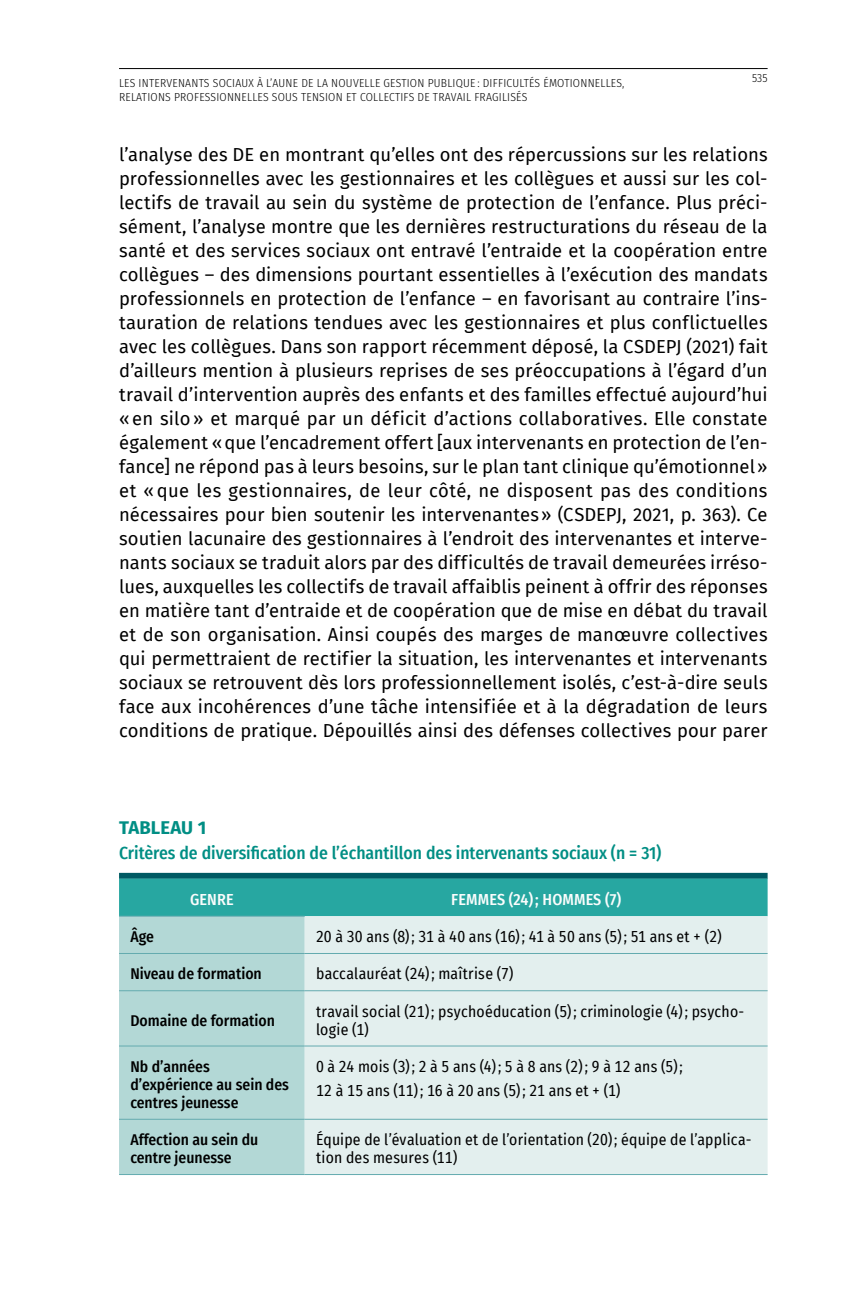
<style>
.page{position:relative;width:864px;height:1296px;background:#fff}
.page>*{position:absolute;margin:0;border:0;box-sizing:border-box;transform-origin:0 0}
.t1{font:18.4px/24px "Fira Sans";color:#000;text-align:justify}
.t2{font:700 18.4px "Fira Sans";color:#008e84}
.t3{font:500 17.6px "Fira Sans Condensed";color:#008e84}
.t4{font:500 16px "Fira Sans Condensed";color:#fafcfc}
.t5{font:15.6px/18px "Fira Sans Condensed";letter-spacing:.015em;color:#000}
.t6{font:500 15.6px/18px "Fira Sans Condensed";color:#000}
.t7{font:300 11.6px "Fira Sans Condensed";color:#000}
</style>
<div class="page">
<hr style="left:119px;top:68px;width:649px;height:1px;background:#000">
<div style="left:119px;top:873px;width:649px;height:6px;background:#005a63"></div>
<div style="left:119px;top:879px;width:649px;height:37px;background:#27a7a1"></div>
<div style="left:119px;top:917px;width:186px;height:257px;background:#b3d8d6"></div>
<div style="left:305px;top:916px;width:463px;height:258px;background:#e3efee"></div>
<hr style="left:119px;top:953px;width:186px;height:1px;background:#64abaf">
<hr style="left:305px;top:953px;width:463px;height:1px;background:#64abaf">
<hr style="left:119px;top:990px;width:186px;height:1px;background:#64abaf">
<hr style="left:305px;top:990px;width:463px;height:1px;background:#64abaf">
<hr style="left:119px;top:1046px;width:186px;height:1px;background:#64abaf">
<hr style="left:305px;top:1046px;width:463px;height:1px;background:#64abaf">
<hr style="left:119px;top:1119px;width:186px;height:1px;background:#64abaf">
<hr style="left:305px;top:1119px;width:463px;height:1px;background:#64abaf">
<hr style="left:305px;top:1174px;width:463px;height:1px;background:#64abaf">
<hr style="left:119px;top:916px;width:186px;height:1px;background:#64abaf">
<hr style="left:119px;top:1174px;width:186px;height:1px;background:#64abaf">
<p class="t7" style="left:119px;top:75px;width:27px">LES INTERVENANTS</p>
<p class="t7" style="left:213px;top:75px;width:7px">SOCIAUX</p>
<p class="t7" style="left:257px;top:75px;width:23px">À L’AUNE</p>
<p class="t7" style="left:301px;top:75px;width:37px">DELANOUVELLE</p>
<p class="t7" style="left:384px;top:75px;width:7px">GESTION</p>
<p class="t7" style="left:428px;top:75px;width:7px">PUBLIQUE</p>
<p class="t7" style="left:477px;top:75px;width:12px">: DIFFICULTÉS</p>
<p class="t7" style="left:544px;top:75px;width:7px">ÉMOTIONNELLES</p>
<p class="t7" style="left:622px;top:75px;width:4px">,</p>
<p class="t7" style="left:119px;top:89px;width:7px">RELATIONS</p>
<p class="t7" style="left:174px;top:89px;width:7px">PROFESSIONNELLES</p>
<p class="t7" style="left:272px;top:89px;width:8px">SOUS</p>
<p class="t7" style="left:301px;top:89px;width:7px">TENSION</p>
<p class="t7" style="left:346px;top:89px;width:21px">ET COLLECTIFS</p>
<p class="t7" style="left:418px;top:89px;width:22px">DE TRAVAIL</p>
<p class="t7" style="left:474px;top:89px;width:7px">FRAGILISÉS</p>
<p class="t7" style="left:752px;top:70px;width:17px">535</p>
<p class="t1" style="left:119px;top:142px;width:650px">l’analyse des DE en montrant qu’elles ont des répercussions sur les relations professionnelles avec les gestionnaires et les collègues et aussi sur les col&shy;lectifs de travail au sein du système de protection de l’enfance. Plus préci&shy;sément, l’analyse montre que les dernières restructurations du réseau de la santé et des services sociaux ont entravé l’entraide et la coopération entre collègues – des dimensions pourtant essentielles à l’exécution des mandats professionnels en protection de l’enfance – en favorisant au contraire l’ins&shy;tauration de relations tendues avec les gestionnaires et plus conflictuelles avec les collègues. Dans son rapport récemment déposé, la CSDEPJ (2021) fait d’ailleurs mention à plusieurs reprises de ses préoccupations à l’égard d’un travail d’intervention auprès des enfants et des familles effectué aujourd’hui «en silo» et marqué par un déficit d’actions collaboratives. Elle constate également «que l’encadrement offert [aux intervenants en protection de l’en&shy;fance] ne répond pas à leurs besoins, sur le plan tant clinique qu’émotionnel» et «que les gestionnaires, de leur côté, ne disposent pas des conditions nécessaires pour bien soutenir les intervenantes» (CSDEPJ, 2021, p. 363). Ce soutien lacunaire des gestionnaires à l’endroit des intervenantes et interve&shy;nants sociaux se traduit alors par des difficultés de travail demeurées irréso&shy;lues, auxquelles les collectifs de travail affaiblis peinent à offrir des réponses en matière tant d’entraide et de coopération que de mise en débat du travail et de son organisation. Ainsi coupés des marges de manœuvre collectives qui permettraient de rectifier la situation, les intervenantes et intervenants sociaux se retrouvent dès lors professionnellement isolés, c’est-à-dire seuls face aux incohérences d’une tâche intensifiée et à la dégradation de leurs conditions de pratique. Dépouillés ainsi des défenses collectives pour parer</p>
<p class="t2" style="left:119px;top:812px;width:21px">TABLEA</p>
<p class="t2" style="left:181px;top:812px;width:26px">U 1</p>
<p class="t3" style="left:119px;top:839px;width:544px">Critères de diversification de l’échantillon des intervenants sociaux (n = 31)</p>
<p class="t4" style="left:190px;top:887px;width:19px">Genre</p>
<p class="t4" style="left:451px;top:887px;width:10px">femmes</p>
<p class="t4" style="left:509px;top:887px;width:45px">(24); hommes</p>
<p class="t4" style="left:605px;top:887px;width:18px">(7)</p>
<p class="t6" style="left:130px;top:927px;width:25px">Âge</p>
<p class="t5" style="left:316px;top:927px;width:407px">20 à 30 ans (8); 31 à 40 ans (16); 41 à 50 ans (5); 51 ans et + (2)</p>
<p class="t6" style="left:130px;top:964px;width:133px">Niveau de formation</p>
<p class="t5" style="left:316px;top:965px;width:199px">baccalauréat (24); maîtrise (7)</p>
<p class="t6" style="left:130px;top:1010px;width:146px">Domaine de formation</p>
<p class="t5" style="left:316px;top:1002px;width:430px">travail social (21); psychoéducation (5); criminologie (4); psycho&shy;logie (1)</p>
<p class="t6" style="left:130px;top:1057px;width:160px">Nb d’années d’expérience au sein des centres jeunesse</p>
<p class="t5" style="left:316px;top:1054px;width:368px;line-height:23.6px">0 à 24 mois (3); 2 à 5 ans (4); 5 à 8 ans (2); 9 à 12 ans (5);<br>12 à 15 ans (11); 16 à 20 ans (5); 21 ans et + (1)</p>
<p class="t6" style="left:130px;top:1130px;width:130px">Affection au sein du centre jeunesse</p>
<p class="t5" style="left:316px;top:1130px;width:437px">Équipe de l’évaluation et de l’orientation (20); équipe de l’applica&shy;tion des mesures (11)</p>
</div>
